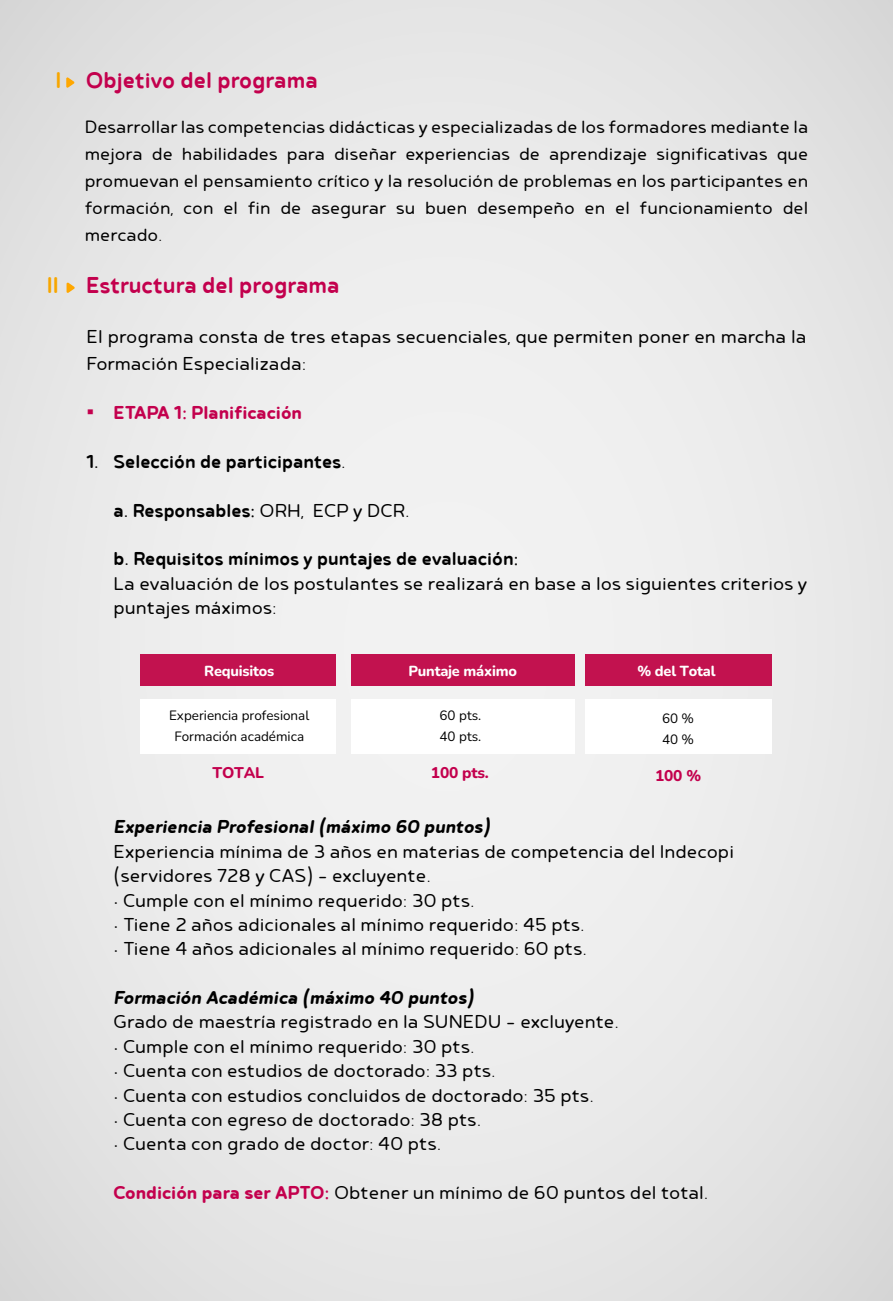
<style>
.page{position:relative;width:893px;height:1301px;background:#eaeaea}
.page>*{position:absolute;margin:0;border:0;box-sizing:border-box;transform-origin:0 0}
.t1{font:500 27px "Betm Rounded";color:#c3004d}
.t2{font:300 21.9px/24.3px "Betm Rounded";color:#000}
.t3{font:500 21.9px "Betm Rounded";color:#000}
.t4{font:italic 600 21.9px "Betm Rounded";color:#000}
.t5{font:600 21.9px "Betm Rounded";color:#c3004d}
.t6{font:300 21px/27px "Betm Rounded";color:#000;text-align:justify}
.t7{font:800 15.45px "Nunito";letter-spacing:-.015em;color:#c3004d}
.t8{font:800 14.55px "Nunito";letter-spacing:-.015em;color:#fff}
.t9{font:13.5px/20.7px "Nunito";color:#010101}
.s1{color:#f7a600}
.s2{font-family:"Times New Roman";font-weight:400}
.s3{font-weight:300}
.s4{font-weight:600;color:#c3004d}
</style>
<div class="page">
<svg style="left:67px;top:282px;width:8px;height:11px"></svg>
<div style="left:140px;top:655px;width:196px;height:31px;background:#c2124f"></div>
<div style="left:351px;top:655px;width:223px;height:31px;background:#c2124f"></div>
<div style="left:585px;top:655px;width:186px;height:31px;background:#c2124f"></div>
<div style="left:140px;top:700px;width:196px;height:54px;background:#fff"></div>
<div style="left:351px;top:700px;width:223px;height:54px;background:#fff"></div>
<div style="left:585px;top:700px;width:186px;height:54px;background:#fff"></div>
<svg style="left:66px;top:77px;width:9px;height:11px"></svg>
<p class="t1" style="left:55px;top:64px;width:264px"><span class="s1">I</span> Objetivo del programa</p>
<p class="t6" style="left:85px;top:112px;width:725px">Desarrollar las competencias didácticas y especializadas de los formadores mediante la mejora de habilidades para diseñar experiencias de aprendizaje significativas que promuevan el pensamiento crítico y la resolución de problemas en los participantes en formación, con el fin de asegurar su buen desempeño en el funcionamiento del mercado.</p>
<p class="t1" style="left:47px;top:269px;width:294px"><span class="s1">II</span> Estructura del programa</p>
<p class="t2" style="left:87px;top:322px;width:721px;line-height:27px">El programa consta de tres etapas secuenciales, que permiten poner en marcha la<br>Formación Especializada:</p>
<p class="t5" style="left:87px;top:399px;width:217px"><span class="s2">▪</span> ETAPA 1: Planificación</p>
<p class="t3" style="left:87px;top:448px;width:261px">1. Selección de participantes<span class="s3">.</span></p>
<p class="t3" style="left:113px;top:497px;width:298px">a. Responsables: <span class="s3">ORH, ECP y DCR.</span></p>
<p class="t3" style="left:113px;top:546px;width:406px">b. Requisitos mínimos y puntajes de evaluación:</p>
<p class="t2" style="left:114px;top:570px;width:695px">La evaluación de los postulantes se realizará en base a los siguientes criterios y puntajes máximos:</p>
<p class="t8" style="left:204px;top:660px;width:72px">Requisitos</p>
<p class="t8" style="left:408px;top:660px;width:110px">Puntaje máximo</p>
<p class="t8" style="left:637px;top:660px;width:80px">% del Total</p>
<p class="t9" style="left:169px;top:705px;width:142px;text-align:center">Experiencia profesional<br>Formación académica</p>
<p class="t9" style="left:440px;top:705px;width:43px">60 pts.<br>40 pts.</p>
<p class="t9" style="left:662px;top:707px;width:34px">60 %<br>40 %</p>
<p class="t7" style="left:212px;top:762px;width:53px">TOTAL</p>
<p class="t7" style="left:431px;top:762px;width:59px">100 pts.</p>
<p class="t7" style="left:655px;top:764px;width:48px">100 %</p>
<p class="t4" style="left:114px;top:813px;width:378px">Experiencia Profesional (máximo 60 puntos)</p>
<p class="t2" style="left:114px;top:838px;width:622px">Experiencia mínima de 3 años en materias de competencia del Indecopi (servidores 728 y CAS) - excluyente.</p>
<p class="t2" style="left:114px;top:887px;width:363px">• Cumple con el mínimo requerido: 30 pts.</p>
<p class="t2" style="left:114px;top:911px;width:473px">• Tiene 2 años adicionales al mínimo requerido: 45 pts.</p>
<p class="t2" style="left:114px;top:936px;width:475px">• Tiene 4 años adicionales al mínimo requerido: 60 pts.</p>
<p class="t4" style="left:114px;top:984px;width:362px">Formación Académica (máximo 40 puntos)</p>
<p class="t2" style="left:114px;top:1009px;width:507px">Grado de maestría registrado en la SUNEDU - excluyente.</p>
<p class="t2" style="left:114px;top:1033px;width:363px">• Cumple con el mínimo requerido: 30 pts.</p>
<p class="t2" style="left:114px;top:1058px;width:384px">• Cuenta con estudios de doctorado: 33 pts.</p>
<p class="t2" style="left:114px;top:1082px;width:482px">• Cuenta con estudios concluidos de doctorado: 35 pts.</p>
<p class="t2" style="left:114px;top:1106px;width:369px">• Cuenta con egreso de doctorado: 38 pts.</p>
<p class="t2" style="left:114px;top:1131px;width:329px">• Cuenta con grado de doctor: 40 pts.</p>
<p class="t2" style="left:114px;top:1180px;width:596px"><span class="s4">Condición para ser APTO:</span> Obtener un mínimo de 60 puntos del total.</p>
</div>
